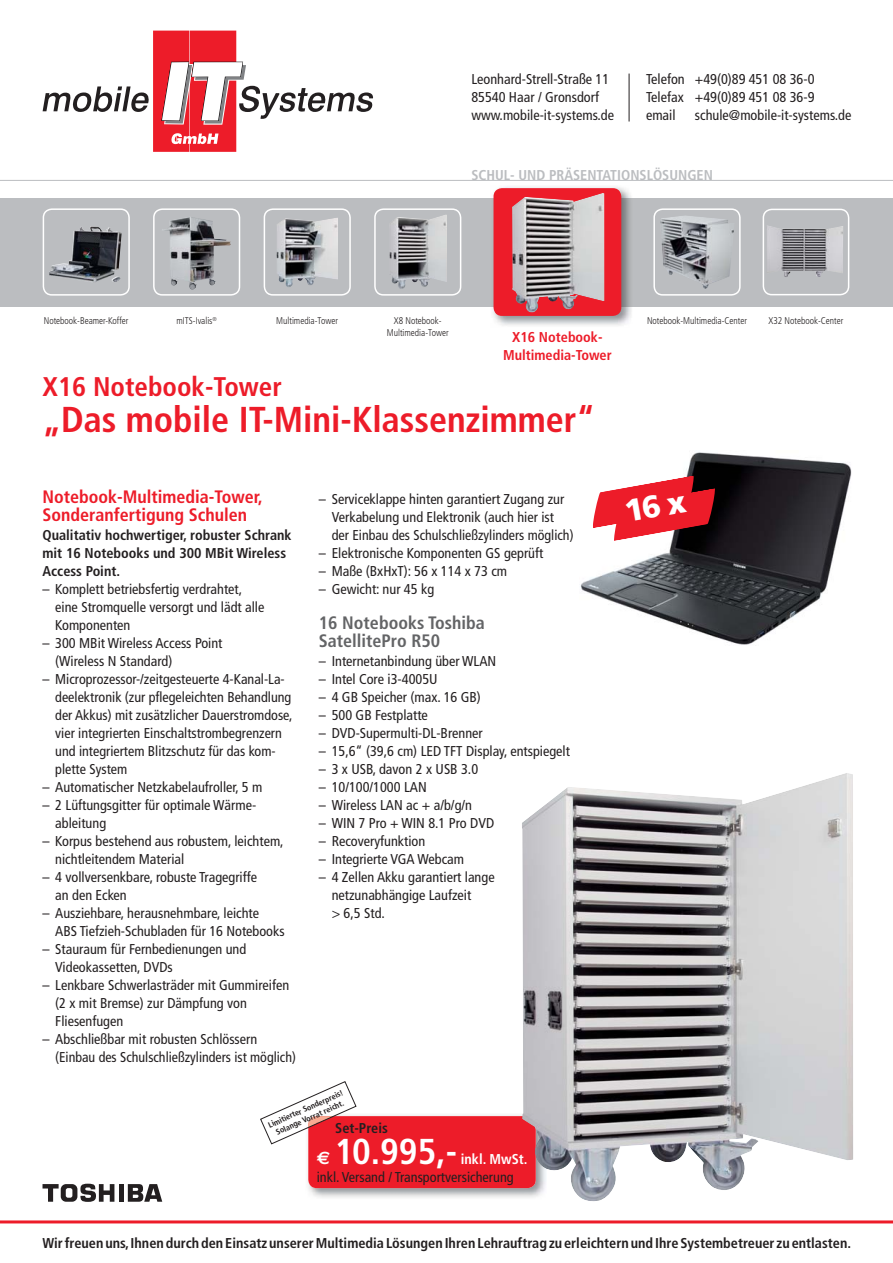
<style>
.page{position:relative;width:893px;height:1263px;background:#fff}
.page>*{position:absolute;margin:0;border:0;box-sizing:border-box;transform-origin:0 0}
.t1{font:700 condensed 36px "Frutiger";color:#ed1c29}
.t2{font:700 condensed 36px "Frutiger";color:#fff}
.t3{font:700 condensed 27px "Frutiger";color:#ed1c29}
.t4{font:700 condensed 18px/18px "Frutiger";color:#ed1c29}
.t5{font:700 condensed 18px/18px "Frutiger";color:#636466}
.t6{font:condensed 14.25px/18px "Frutiger";color:#231f20}
.t7{font:700 condensed 14.25px/18px "Frutiger";color:#231f20}
.t8{font:700 condensed 14.25px "Frutiger";color:#bbbdc0}
.t9{font:700 condensed 14.25px/18px "Frutiger";color:#ed1c29;text-align:center}
.t10{font:700 condensed 14.25px "Frutiger";color:#fff}
.t11{font:300 condensed 9.75px/12px "Frutiger";color:#231f20;text-align:center;scale:.96 1}
.t12{font:700 condensed 8.1px/9.8px "Frutiger";color:#231f20;text-align:center}
.t13{font:300 condensed 5.7px "Frutiger";color:#231f20;scale:.96 1}
.s1{font-family:"Euro Sans";font-stretch:normal;font-size:18px}
</style>
<div class="page">
<img style="left:580px;top:452px;width:272px;height:193px">
<img style="left:308px;top:1115px;width:214px;height:83px">
<div style="left:308px;top:1116px;width:228px;height:72px;background:#ed1c29;border-radius:9px"></div>
<svg style="left:43px;top:31px;width:330px;height:121px"></svg>
<hr style="left:0;top:1220px;width:893px;height:3px;background:#ed1c29">
<div style="left:0;top:198px;width:893px;height:108px;background:#bbbdc0"></div>
<div style="left:264px;top:208px;width:87px;height:88px;border:2px solid #fff;border-radius:9px"></div>
<img style="left:276px;top:218px;width:62px;height:69px">
<hr style="left:0;top:180px;width:893px;height:1px;background:#bbbdc0">
<div style="left:153px;top:208px;width:87px;height:88px;border:2px solid #fff;border-radius:9px"></div>
<img style="left:162px;top:217px;width:69px;height:73px">
<div style="left:763px;top:209px;width:86px;height:86px;border:2px solid #fff;border-radius:9px"></div>
<img style="left:767px;top:225px;width:76px;height:52px">
<img style="left:660px;top:216px;width:74px;height:73px">
<div style="left:653px;top:208px;width:88px;height:88px;border:2px solid #fff;border-radius:9px"></div>
<hr style="left:629px;top:74px;width:1px;height:48px;background:#231f20">
<svg style="left:43px;top:1184px;width:71px;height:18px"></svg>
<hr style="left:119px;top:1184px;width:4px;height:18px;background:#231f20">
<svg style="left:128px;top:1184px;width:34px;height:18px"></svg>
<div style="left:374px;top:208px;width:87px;height:88px;border:2px solid #fff;border-radius:9px"></div>
<img style="left:389px;top:215px;width:58px;height:74px">
<img style="left:491px;top:187px;width:141px;height:139px">
<img style="left:491px;top:198px;width:141px;height:108px">
<div style="left:493px;top:188px;width:128px;height:128px;background:#ed1c29;border-radius:9px"></div>
<img style="left:522px;top:773px;width:331px;height:428px">
<img style="left:512px;top:193px;width:93px;height:120px">
<div style="left:43px;top:208px;width:87px;height:88px;border:2px solid #fff;border-radius:9px"></div>
<img style="left:49px;top:226px;width:73px;height:56px">
<svg style="left:260px;top:1081px;width:97px;height:64px"></svg>
<svg style="left:592px;top:475px;width:123px;height:66px"></svg>
<p class="t6" style="left:471px;top:71px;width:144px">Leonhard-Strell-Straße 11<br>85540 Haar / Gronsdorf www.mobile-it-systems.de</p>
<p class="t6" style="left:646px;top:71px;width:170px;text-align:justify">Telefon +49(0)89 451 08 36-0<br>Telefax +49(0)89 451 08 36-9 email</p>
<p class="t6" style="left:695px;top:107px;width:158px">schule@mobile-it-systems.de</p>
<p class="t8" style="left:471px;top:169px;width:243px">SCHUL- UND PRÄSENTATIONSLÖSUNGEN</p>
<p class="t11" style="left:44px;top:315px;width:90px">Notebook-Beamer-Koffer</p>
<p class="t11" style="left:647px;top:315px;width:106px">Notebook-Multimedia-Center</p>
<p class="t11" style="left:768px;top:315px;width:80px">X32 Notebook-Center</p>
<p class="t11" style="left:176px;top:315px;width:39px">mITS-Ivalis</p>
<p class="t11" style="left:276px;top:315px;width:66px">Multimedia-Tower</p>
<p class="t11" style="left:387px;top:315px;width:66px">X8 Notebook-<br>Multimedia-Tower</p>
<p class="t13" style="left:213px;top:317px;width:6px">®</p>
<p class="t9" style="left:503px;top:329px;width:110px">X16 Notebook-<br>Multimedia-Tower</p>
<h2 class="t3" style="left:43px;top:376px;width:241px">X16 Notebook-Tower</h2>
<h1 class="t1" style="left:43px;top:405px;width:554px">„Das mobile IT-Mini-Klassenzimmer“</h1>
<p class="t4" style="left:43px;top:489px;width:222px">Notebook-Multimedia-Tower,<br>Sonderanfertigung Schulen</p>
<p class="t7" style="left:43px;top:527px;width:251px">Qualitativ hochwertiger, robuster Schrank mit 16 Notebooks und 300 MBit Wireless<br>Access Point.</p>
<p class="t6" style="left:55px;top:581px;width:211px;text-indent:-13px">– Komplett betriebsfertig verdrahtet, eine Stromquelle versorgt und lädt alle<br>Komponenten</p>
<p class="t6" style="left:55px;top:635px;width:169px;text-indent:-13px">– 300 MBit Wireless Access Point (Wireless N Standard)</p>
<p class="t6" style="left:55px;top:671px;width:239px;text-indent:-13px">– Microprozessor-/zeitgesteuerte 4-Kanal-La&shy;deelektronik (zur pflegeleichten Behandlung der Akkus) mit zusätzlicher Dauerstromdose, vier integrierten Einschaltstrombegrenzern und integriertem Blitzschutz für das kom&shy;plette System</p>
<p class="t6" style="left:43px;top:779px;width:221px">– Automatischer Netzkabelaufroller, 5 m</p>
<p class="t6" style="left:55px;top:797px;width:202px;text-indent:-13px">– 2 Lüftungsgitter für optimale Wärme&shy;ableitung</p>
<p class="t6" style="left:55px;top:833px;width:230px;text-indent:-13px">– Korpus bestehend aus robustem, leichtem, nichtleitendem Material</p>
<p class="t6" style="left:55px;top:869px;width:203px;text-indent:-13px">– 4 vollversenkbare, robuste Tragegriffe an den Ecken</p>
<p class="t6" style="left:55px;top:905px;width:231px;text-indent:-13px">– Ausziehbare, herausnehmbare, leichte<br>ABS Tiefzieh-Schubladen für 16 Notebooks</p>
<p class="t6" style="left:55px;top:941px;width:193px;text-indent:-13px">– Stauraum für Fernbedienungen und<br>Videokassetten, DVDs</p>
<p class="t6" style="left:55px;top:977px;width:235px;text-indent:-13px">– Lenkbare Schwerlasträder mit Gummireifen (2 x mit Bremse) zur Dämpfung von<br>Fliesenfugen</p>
<p class="t6" style="left:55px;top:1031px;width:242px;text-indent:-13px">– Abschließbar mit robusten Schlössern (Einbau des Schulschließzylinders ist möglich)</p>
<p class="t6" style="left:332px;top:491px;width:243px;text-indent:-13px">– Serviceklappe hinten garantiert Zugang zur<br>Verkabelung und Elektronik (auch hier ist der Einbau des Schulschließzylinders möglich)</p>
<p class="t6" style="left:319px;top:545px;width:226px">– Elektronische Komponenten GS geprüft</p>
<p class="t6" style="left:319px;top:563px;width:190px">– Maße (BxHxT): 56 x 114 x 73 cm</p>
<p class="t6" style="left:319px;top:581px;width:117px">– Gewicht: nur 45 kg</p>
<p class="t5" style="left:319px;top:615px;width:167px">16 Notebooks Toshiba<br>SatellitePro R50</p>
<p class="t6" style="left:319px;top:653px;width:179px">– Internetanbindung über WLAN</p>
<p class="t6" style="left:319px;top:671px;width:120px">– Intel Core i3-4005U</p>
<p class="t6" style="left:319px;top:689px;width:164px">– 4 GB Speicher (max. 16 GB)</p>
<p class="t6" style="left:319px;top:707px;width:110px">– 500 GB Festplatte</p>
<p class="t6" style="left:319px;top:725px;width:165px">– DVD-Supermulti-DL-Brenner</p>
<p class="t6" style="left:319px;top:743px;width:253px">– 15,6“ (39,6 cm) LED TFT Display, entspiegelt</p>
<p class="t6" style="left:319px;top:761px;width:161px">– 3 x USB, davon 2 x USB 3.0</p>
<p class="t6" style="left:319px;top:779px;width:109px">– 10/100/1000 LAN</p>
<p class="t6" style="left:319px;top:797px;width:155px">– Wireless LAN ac + a/b/g/n</p>
<p class="t6" style="left:319px;top:815px;width:177px">– WIN 7 Pro + WIN 8.1 Pro DVD</p>
<p class="t6" style="left:319px;top:833px;width:108px">– Recoveryfunktion</p>
<p class="t6" style="left:319px;top:851px;width:147px">– Integrierte VGA Webcam</p>
<p class="t6" style="left:332px;top:869px;width:164px;text-indent:-13px">– 4 Zellen Akku garantiert lange netzunabhängige Laufzeit<br>&gt; 6,5 Std.</p>
<p class="t12" style="left:267px;top:1121px;width:83px;rotate:-24deg">Limitierter Sonderpreis!<br>Solange Vorrat reicht.</p>
<p class="t7" style="left:335px;top:1120px;width:54px">Set-Preis</p>
<h1 class="t2" style="left:317px;top:1137px;width:142px"><span class="s1">€</span> 10.995,-</h1>
<p class="t10" style="left:461px;top:1153px;width:68px">inkl. MwSt.</p>
<p class="t6" style="left:317px;top:1169px;width:199px">inkl. Versand / Transportversicherung</p>
<p class="t7" style="left:43px;top:1235px;width:810px">Wir freuen uns, Ihnen durch den Einsatz unserer Multimedia Lösungen Ihren Lehrauftrag zu erleichtern und Ihre Systembetreuer zu entlasten.</p>
</div>
